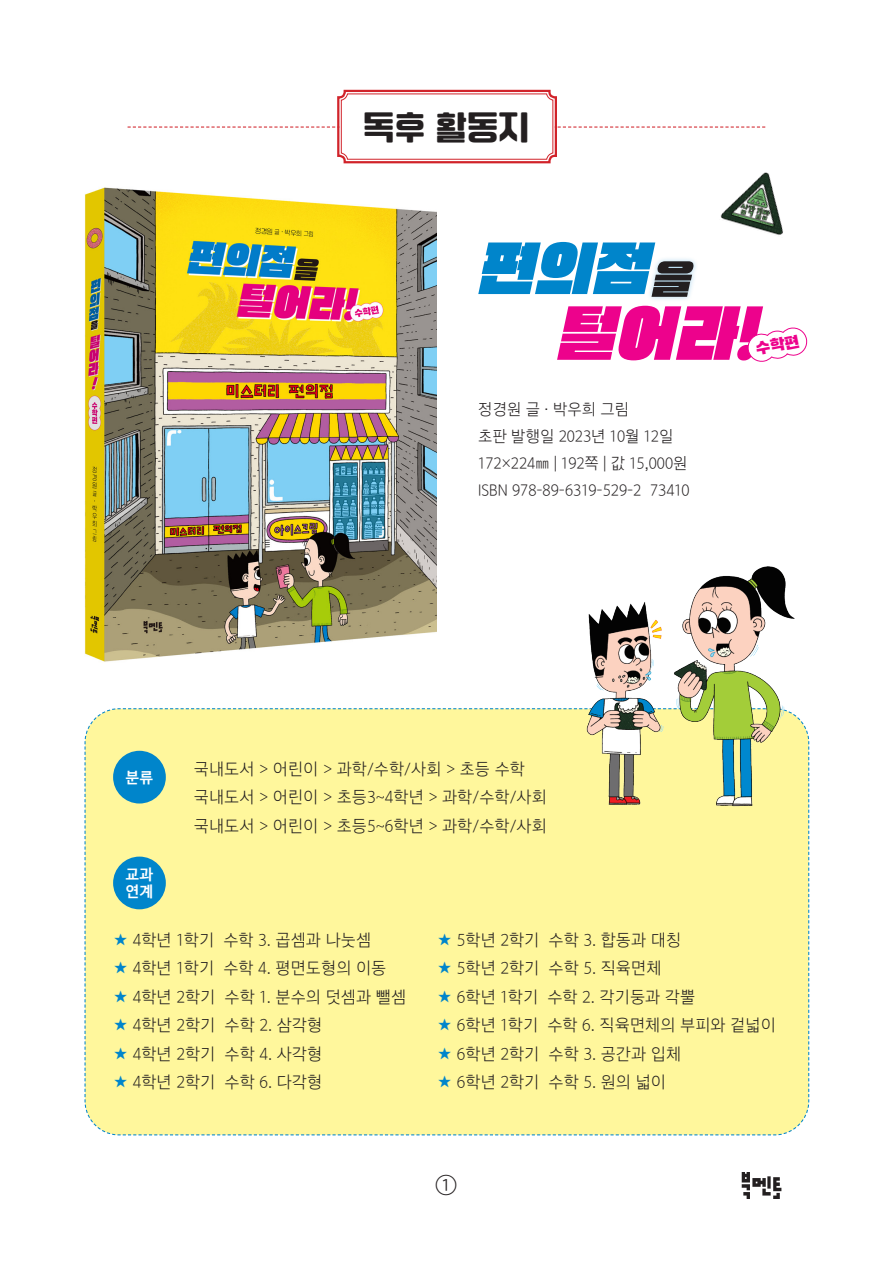
<style>
.page{position:relative;width:893px;height:1263px;background:#fff}
.page>*{position:absolute;margin:0;border:0;box-sizing:border-box;transform-origin:0 0}
.t1{font:36px "OTMBC 1961 Gulim M";color:#231f20}
.t2{font:23.4px "OT Gulim L";color:#231f20}
.t3{font:16.5px "OTM Gothic L";color:#231f20}
.t4{font:15.75px "OTM Gothic L";color:#231f20}
.t5{font:15px "OTM Gothic B";color:#fff}
.s1{color:#0085cb}
</style>
<div class="page">
<div style="left:84px;top:708px;width:726px;height:428px;background:#fff79c"></div>
<div style="left:646px;top:256px;width:53px;height:47px;background:#0085cb;opacity:.31"></div>
<svg style="left:478px;top:242px;width:216px;height:55px"></svg>
<img style="left:84px;top:187px;width:353px;height:475px">
<img style="left:742px;top:1172px;width:39px;height:26px">
<div style="left:113px;top:751px;width:53px;height:52px;background:#0085cb;border-radius:50%"></div>
<div style="left:113px;top:856px;width:53px;height:53px;background:#0085cb;border-radius:50%"></div>
<img style="left:572px;top:566px;width:238px;height:251px">
<svg style="left:128px;top:89px;width:637px;height:75px"></svg>
<div style="left:341px;top:94px;width:212px;height:66px;border:1px solid #d1232a;border-radius:6px"></div>
<img style="left:719px;top:163px;width:64px;height:72px">
<svg style="left:557px;top:306px;width:251px;height:56px"></svg>
<p class="t1" style="left:363px;top:109px;width:168px">독후 활동지</p>
<p class="t4" style="left:478px;top:401px;width:152px">정경원 글 · 박우희 그림</p>
<p class="t4" style="left:478px;top:428px;width:197px">초판 발행일 2023년 10월 12일</p>
<p class="t4" style="left:478px;top:455px;width:211px">172×224㎜ | 192쪽 | 값 15,000원</p>
<p class="t4" style="left:478px;top:482px;width:213px">ISBN 978-89-6319-529-2 73410</p>
<p class="t5" style="left:126px;top:770px;width:29px">분류</p>
<p class="t5" style="left:126px;top:867px;width:29px">교과</p>
<p class="t5" style="left:126px;top:884px;width:29px">연계</p>
<p class="t3" style="left:194px;top:760px;width:333px">국내도서 &gt; 어린이 &gt; 과학/수학/사회 &gt; 초등 수학</p>
<p class="t3" style="left:194px;top:789px;width:355px">국내도서 &gt; 어린이 &gt; 초등3~4학년 &gt; 과학/수학/사회</p>
<p class="t3" style="left:194px;top:817px;width:355px">국내도서 &gt; 어린이 &gt; 초등5~6학년 &gt; 과학/수학/사회</p>
<p class="t3" style="left:113px;top:931px;width:260px"><span class="s1">★</span> 4학년 1학기 수학 3. 곱셈과 나눗셈</p>
<p class="t3" style="left:437px;top:931px;width:246px"><span class="s1">★</span> 5학년 2학기 수학 3. 합동과 대칭</p>
<p class="t3" style="left:113px;top:960px;width:275px"><span class="s1">★</span> 4학년 1학기 수학 4. 평면도형의 이동</p>
<p class="t3" style="left:437px;top:960px;width:226px"><span class="s1">★</span> 5학년 2학기 수학 5. 직육면체</p>
<p class="t3" style="left:113px;top:988px;width:295px"><span class="s1">★</span> 4학년 2학기 수학 1. 분수의 덧셈과 뺄셈</p>
<p class="t3" style="left:437px;top:988px;width:260px"><span class="s1">★</span> 6학년 1학기 수학 2. 각기둥과 각뿔</p>
<p class="t3" style="left:113px;top:1017px;width:211px"><span class="s1">★</span> 4학년 2학기 수학 2. 삼각형</p>
<p class="t3" style="left:437px;top:1017px;width:340px"><span class="s1">★</span> 6학년 1학기 수학 6. 직육면체의 부피와 겉넓이</p>
<p class="t3" style="left:113px;top:1045px;width:211px"><span class="s1">★</span> 4학년 2학기 수학 4. 사각형</p>
<p class="t3" style="left:437px;top:1045px;width:246px"><span class="s1">★</span> 6학년 2학기 수학 3. 공간과 입체</p>
<p class="t3" style="left:113px;top:1074px;width:211px"><span class="s1">★</span> 4학년 2학기 수학 6. 다각형</p>
<p class="t3" style="left:437px;top:1074px;width:230px"><span class="s1">★</span> 6학년 2학기 수학 5. 원의 넓이</p>
<p class="t2" style="left:435px;top:1173px;width:23px">①</p>
</div>
